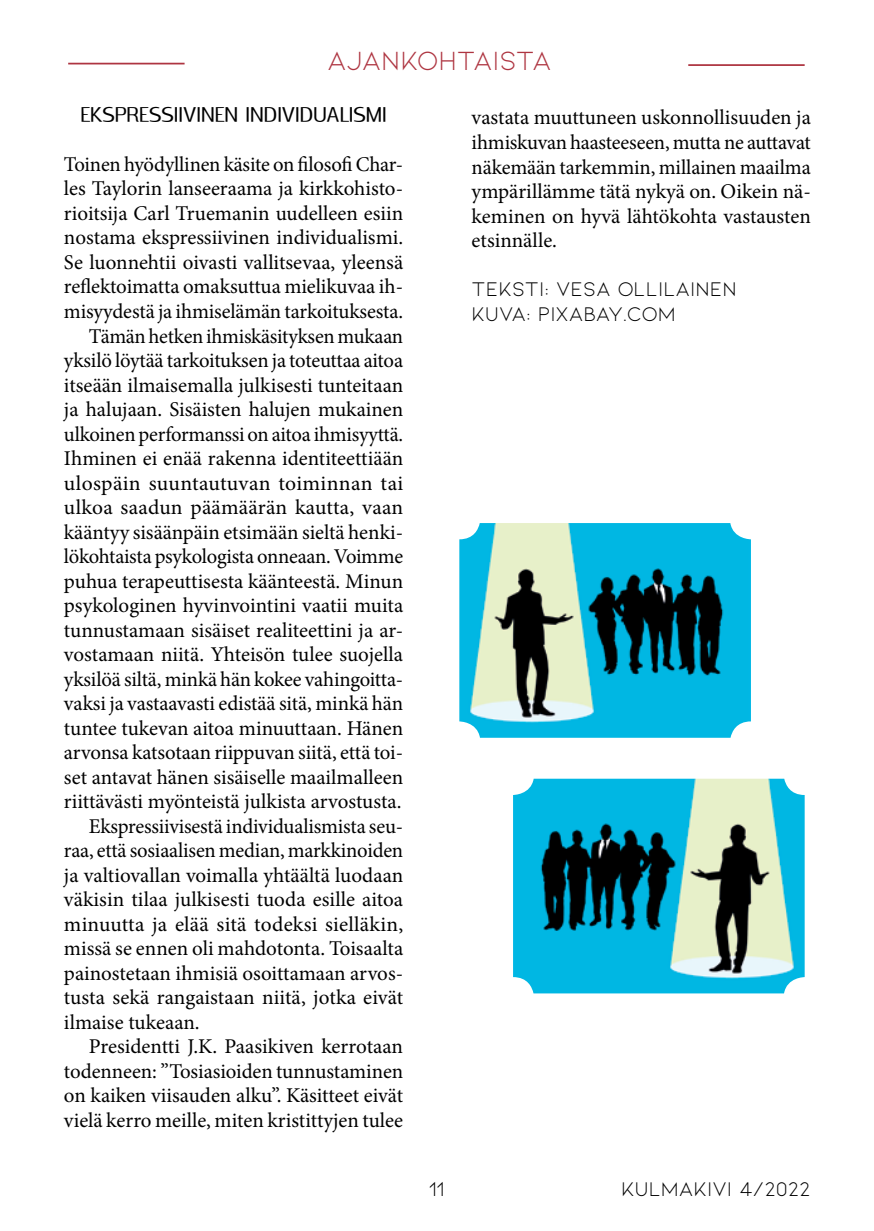
<style>
.page{position:relative;width:874px;height:1231px;background:#fff}
.page>*{position:absolute;margin:0;border:0;box-sizing:border-box;transform-origin:0 0}
.t1{font:28px "Kiona";letter-spacing:-.005em;color:#ae3541}
.t2{font:21px/24.5px "Minion Pro";letter-spacing:-.005em;color:#000;text-align:justify}
.t3{font:21px/24.5px "Kiona";color:#000}
.t4{font:21px "Rabelo";color:#000}
</style>
<div class="page">
<hr style="left:688px;top:64px;width:116px;height:2px;background:#ae3541">
<hr style="left:68px;top:63px;width:116px;height:1px;background:#ae3541">
<img style="left:459px;top:523px;width:291px;height:214px">
<img style="left:513px;top:778px;width:291px;height:215px">
<h1 class="t1" style="left:327px;top:45px;width:226px">AJANKOHTAISTA</h1>
<p class="t2" style="left:471px;top:106px;width:340px">vastata muuttuneen uskonnollisuuden ja ihmiskuvan haasteeseen, mutta ne auttavat näkemään tarkemmin, millainen maailma ympärillämme tätä nykyä on. Oikein nä&shy;keminen on hyvä lähtökohta vastausten etsinnälle.</p>
<p class="t3" style="left:471px;top:276px;width:266px">TEKSTI: VESA OLLILAINEN<br>KUVA: PIXABAY.COM</p>
<p class="t4" style="left:80px;top:102px;width:308px">EKSPRESSIIVINEN INDIVIDUALISMI</p>
<p class="t2" style="left:64px;top:152px;width:340px">Toinen hyödyllinen käsite on filosofi Char-</p>
<p class="t2" style="left:64px;top:176px;width:340px">les Taylorin lanseeraama ja kirkkohisto-</p>
<p class="t2" style="left:64px;top:201px;width:340px">rioitsija Carl Truemanin uudelleen esiin</p>
<p class="t2" style="left:64px;top:225px;width:340px">nostama ekspressiivinen individualismi.</p>
<p class="t2" style="left:64px;top:250px;width:340px">Se luonnehtii oivasti vallitsevaa, yleensä</p>
<p class="t2" style="left:64px;top:274px;width:340px">reflektoimatta omaksuttua mielikuvaa ih-</p>
<p class="t2" style="left:64px;top:299px;width:340px">misyydestä ja ihmiselämän tarkoituksesta.</p>
<p class="t2" style="left:89px;top:323px;width:316px">Tämän hetken ihmiskäsityksen mukaan</p>
<p class="t2" style="left:64px;top:348px;width:340px">yksilö löytää tarkoituksen ja toteuttaa aitoa</p>
<p class="t2" style="left:64px;top:372px;width:340px">itseään ilmaisemalla julkisesti tunteitaan</p>
<p class="t2" style="left:64px;top:397px;width:340px">ja halujaan. Sisäisten halujen mukainen</p>
<p class="t2" style="left:64px;top:421px;width:340px">ulkoinen performanssi on aitoa ihmisyyttä.</p>
<p class="t2" style="left:64px;top:446px;width:340px">Ihminen ei enää rakenna identiteettiään</p>
<p class="t2" style="left:64px;top:470px;width:340px">ulospäin suuntautuvan toiminnan tai</p>
<p class="t2" style="left:64px;top:495px;width:340px">ulkoa saadun päämäärän kautta, vaan</p>
<p class="t2" style="left:64px;top:519px;width:340px">kääntyy sisäänpäin etsimään sieltä henki-</p>
<p class="t2" style="left:64px;top:544px;width:340px">lökohtaista psykologista onneaan. Voimme</p>
<p class="t2" style="left:64px;top:568px;width:340px">puhua terapeuttisesta käänteestä. Minun</p>
<p class="t2" style="left:64px;top:593px;width:340px">psykologinen hyvinvointini vaatii muita</p>
<p class="t2" style="left:64px;top:617px;width:340px">tunnustamaan sisäiset realiteettini ja ar-</p>
<p class="t2" style="left:64px;top:642px;width:340px">vostamaan niitä. Yhteisön tulee suojella</p>
<p class="t2" style="left:64px;top:666px;width:340px">yksilöä siltä, minkä hän kokee vahingoitta-</p>
<p class="t2" style="left:64px;top:691px;width:340px">vaksi ja vastaavasti edistää sitä, minkä hän</p>
<p class="t2" style="left:64px;top:715px;width:340px">tuntee tukevan aitoa minuuttaan. Hänen</p>
<p class="t2" style="left:64px;top:740px;width:340px">arvonsa katsotaan riippuvan siitä, että toi-</p>
<p class="t2" style="left:64px;top:764px;width:340px">set antavat hänen sisäiselle maailmalleen</p>
<p class="t2" style="left:64px;top:789px;width:339px">riittävästi myönteistä julkista arvostusta.</p>
<p class="t2" style="left:89px;top:813px;width:316px">Ekspressiivisestä individualismista seu-</p>
<p class="t2" style="left:64px;top:838px;width:340px">raa, että sosiaalisen median, markkinoiden</p>
<p class="t2" style="left:64px;top:862px;width:340px">ja valtiovallan voimalla yhtäältä luodaan</p>
<p class="t2" style="left:64px;top:887px;width:340px">väkisin tilaa julkisesti tuoda esille aitoa</p>
<p class="t2" style="left:64px;top:911px;width:340px">minuutta ja elää sitä todeksi sielläkin,</p>
<p class="t2" style="left:64px;top:936px;width:340px">missä se ennen oli mahdotonta. Toisaalta</p>
<p class="t2" style="left:64px;top:960px;width:340px">painostetaan ihmisiä osoittamaan arvos-</p>
<p class="t2" style="left:64px;top:985px;width:340px">tusta sekä rangaistaan niitä, jotka eivät</p>
<p class="t2" style="left:64px;top:1009px;width:137px">ilmaise tukeaan.</p>
<p class="t2" style="left:89px;top:1034px;width:316px">Presidentti J.K. Paasikiven kerrotaan</p>
<p class="t2" style="left:64px;top:1058px;width:340px">todenneen: ”Tosiasioiden tunnustaminen</p>
<p class="t2" style="left:64px;top:1083px;width:340px">on kaiken viisauden alku”. Käsitteet eivät</p>
<p class="t2" style="left:64px;top:1107px;width:340px">vielä kerro meille, miten kristittyjen tulee</p>
<p class="t3" style="left:429px;top:1176px;width:17px">11</p>
<p class="t3" style="left:621px;top:1176px;width:191px">KULMAKIVI 4/2022</p>
</div>
